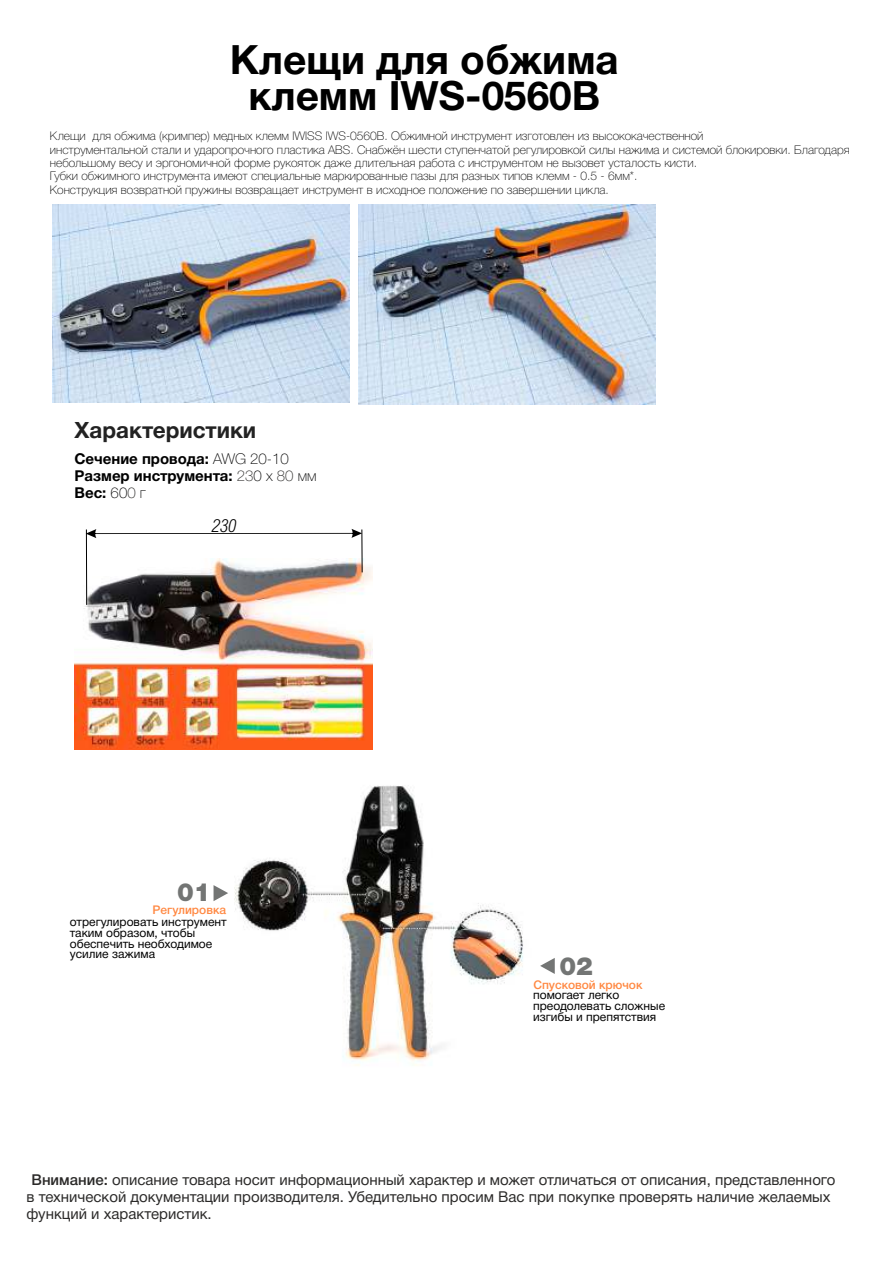
<style>
.page{position:relative;width:893px;height:1263px;background:#fff}
.page>*{position:absolute;margin:0;border:0;box-sizing:border-box;transform-origin:0 0}
.t1{font:700 40.5px/36.2px "Helvetica Neue Cyr";color:#000;text-align:center}
.t2{font:900 25.2px "Helvetica Neue Cyr";color:#737574}
.t3{font:700 22.5px "Helvetica Neue Cyr";color:#222}
.t4{font:italic 300 18px "Arial Nova Cond";color:#000}
.t5{font:15px/16.6px "Helvetica Neue Cyr";color:#2b2a29}
.t6{font:700 15px/16.8px "Helvetica Neue Cyr";color:#000}
.t7{font:100 12px/13.5px "Helvetica Neue Cyr";color:#000}
.t8{font:12px/10.6px "Helvetica Neue Cyr";color:#000}
.t9{font:500 12px "Helvetica Neue Cyr";color:#ff8943}
.s1{font-weight:100}
.s2{font-weight:100;color:#2b2a29}
.s3{font-weight:500}
</style>
<div class="page">
<img style="left:52px;top:204px;width:298px;height:199px">
<img style="left:358px;top:204px;width:298px;height:201px">
<img style="left:75px;top:559px;width:297px;height:190px">
<svg style="left:87px;top:529px;width:274px;height:9px"></svg>
<hr style="left:86px;top:529px;width:1px;height:76px;background:#000">
<hr style="left:361px;top:529px;width:2px;height:43px;background:#000">
<svg style="left:540px;top:958px;width:15px;height:16px"></svg>
<svg style="left:214px;top:885px;width:14px;height:16px"></svg>
<img style="left:234px;top:785px;width:289px;height:281px">
<h1 class="t1" style="left:230px;top:45px;width:390px">Клещи для обжима клемм IWS-0560B</h1>
<p class="t7" style="left:50px;top:130px;width:801px">Клещи для обжима (кримпер) медных клемм IWISS IWS-0560B. Обжимной инструмент изготовлен из высококачественной<br>инструментальной стали и ударопрочного пластика ABS. Снабжён шести ступенчатой регулировкой силы нажима и системой блокировки. Благодаря небольшому весу и эргономичной форме рукояток даже длительная работа с инструментом не вызовет усталость кисти.<br>Губки обжимного инструмента имеют специальные маркированные пазы для разных типов клемм - 0.5 - 6мм*.<br>Конструкция возвратной пружины возвращает инструмент в исходное положение по завершении цикла.</p>
<h3 class="t3" style="left:75px;top:422px;width:183px">Характеристики</h3>
<p class="t6" style="left:75px;top:452px;width:244px">Сечение провода: <span class="s1">AWG 20-10<br></span>Размер инструмента: <span class="s2">23</span><span class="s1">0 х</span> <span class="s2">80</span> <span class="s1">мм<br></span>Вес: <span class="s1">60</span><span class="s2">0</span> <span class="s1">г</span></p>
<h3 class="t4" style="left:212px;top:519px;width:26px">230</h3>
<h2 class="t2" style="left:177px;top:883px;width:35px">01</h2>
<p class="t9" style="left:153px;top:906px;width:75px">Регулировка</p>
<p class="t8" style="left:70px;top:918px;width:158px">отрегулировать инструмент таким образом, чтобы обеспечить необходимое усилие зажима</p>
<h2 class="t2" style="left:559px;top:956px;width:35px">02</h2>
<p class="t9" style="left:533px;top:980px;width:111px">Спусковой крючок</p>
<p class="t8" style="left:533px;top:991px;width:133px">помогает легко преодолевать сложные изгибы и препятствия</p>
<p class="t5" style="left:26px;top:1173px;width:810px;text-indent:5px"><span class="s3">Внимание:</span> описание товара носит информационный характер и может отличаться от описания, представленного в технической документации производителя. Убедительно просим Вас при покупке проверять наличие желаемых функций и характеристик.</p>
</div>
